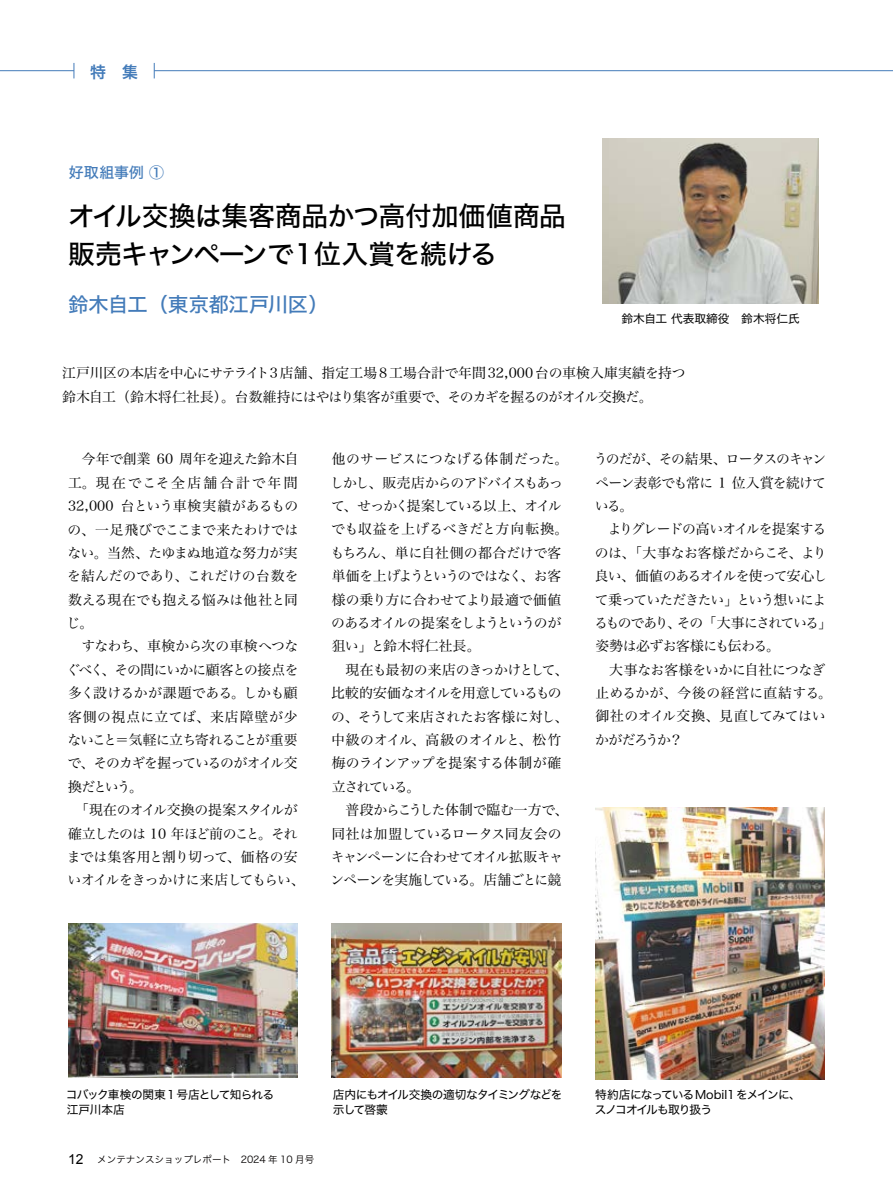
<style>
.page{position:relative;width:893px;height:1191px;background:#fff}
.page>*{position:absolute;margin:0;border:0;box-sizing:border-box;transform-origin:0 0}
.t1{font:26.7px/38.1px "Hiragino Sans W5";letter-spacing:-.02em;color:#000}
.t2{font:20.25px "Hiragino Sans W5";letter-spacing:-.02em;color:#437bb9}
.t3{font:15.9px "Hira Kaku Pro W6";color:#437bb9}
.t4{font:14.85px "Hiragino Sans W5";letter-spacing:.005em;color:#437bb9}
.t5{font:13.8px/23.4px "Hira Min Pro N W3";letter-spacing:-.035em;color:#000}
.t6{font:13.8px/23.4px "Hira Min Pro N W3";letter-spacing:-.015em;color:#000}
.t7{font:11.7px/14.9px "Hiragino Sans W4";letter-spacing:-.06em;color:#000}
.t8{font:11.7px "Hiragino Sans W4";color:#000}
.t9{font:9.6px "Hira Kaku Pro N W3";color:#040000}
.s1{font-family:"Arial";font-size:13.8px;color:#000}
</style>
<div class="page">
<img style="left:595px;top:807px;width:230px;height:273px">
<img style="left:332px;top:923px;width:229px;height:154px">
<img style="left:68px;top:923px;width:230px;height:154px">
<img style="left:602px;top:139px;width:217px;height:165px">
<hr style="left:154px;top:70px;width:739px;height:1px;background:#437bb9">
<hr style="left:0;top:70px;width:74px;height:1px;background:#437bb9">
<svg style="left:74px;top:63px;width:1px;height:15px"></svg>
<svg style="left:154px;top:63px;width:1px;height:15px"></svg>
<p class="t3" style="left:90px;top:58px;width:49px">特　集</p>
<p class="t4" style="left:69px;top:159px;width:97px">好取組事例 ①</p>
<h1 class="t1" style="left:68px;top:196px;width:499px">オイル交換は集客商品かつ高付加価値商品販売キャンペーンで1位入賞を続ける</h1>
<h2 class="t2" style="left:68px;top:286px;width:262px">鈴木自工（東京都江戸川区）</h2>
<p class="t8" style="left:621px;top:308px;width:180px">鈴木自工 代表取締役　鈴木将仁氏</p>
<p class="t6" style="left:62px;top:360px;width:625px">江戸川区の本店を中心にサテライト3店舗、指定工場8工場合計で年間32,000台の車検入庫実績を持つ鈴木自工（鈴木将仁社長）。台数維持にはやはり集客が重要で、そのカギを握るのがオイル交換だ。</p>
<p class="t5" style="left:66px;top:446px;width:240px">　今年で創業 60 周年を迎えた鈴木自工。現在でこそ全店舗合計で年間<br>32,000 台という車検実績があるものの、一足飛びでここまで来たわけではない。当然、たゆまぬ地道な努力が実を結んだのであり、これだけの台数を数える現在でも抱える悩みは他社と同じ。<br>　すなわち、車検から次の車検へつなぐべく、その間にいかに顧客との接点を多く設けるかが課題である。しかも顧客側の視点に立てば、来店障壁が少ないこと＝気軽に立ち寄れることが重要で、そのカギを握っているのがオイル交換だという。<br>　「現在のオイル交換の提案スタイルが確立したのは 10 年ほど前のこと。それまでは集客用と割り切って、価格の安いオイルをきっかけに来店してもらい、</p>
<p class="t5" style="left:330px;top:446px;width:240px">他のサービスにつなげる体制だった。しかし、販売店からのアドバイスもあって、せっかく提案している以上、オイルでも収益を上げるべきだと方向転換。もちろん、単に自社側の都合だけで客単価を上げようというのではなく、お客様の乗り方に合わせてより最適で価値のあるオイルの提案をしようというのが狙い」と鈴木将仁社長。<br>　現在も最初の来店のきっかけとして、比較的安価なオイルを用意しているものの、そうして来店されたお客様に対し、中級のオイル、高級のオイルと、松竹梅のラインアップを提案する体制が確立されている。<br>　普段からこうした体制で臨む一方で、同社は加盟しているロータス同友会のキャンペーンに合わせてオイル拡販キャンペーンを実施している。店舗ごとに競</p>
<p class="t5" style="left:594px;top:446px;width:240px">うのだが、その結果、ロータスのキャンペーン表彰でも常に 1 位入賞を続けている。<br>　よりグレードの高いオイルを提案するのは、「大事なお客様だからこそ、より良い、価値のあるオイルを使って安心して乗っていただきたい」という想いによるものであり、その「大事にされている」姿勢は必ずお客様にも伝わる。<br>　大事なお客様をいかに自社につなぎ止めるかが、今後の経営に直結する。御社のオイル交換、見直してみてはいかがだろうか？</p>
<p class="t7" style="left:66px;top:1086px;width:210px">コバック車検の関東 1 号店として知られる江戸川本店</p>
<p class="t9" style="left:68px;top:1150px;width:248px"><span class="s1">12</span> メンテナンスショップレポート　2024 年 10 月号</p>
<p class="t7" style="left:333px;top:1086px;width:231px">店内にもオイル交換の適切なタイミングなどを示して啓蒙</p>
<p class="t7" style="left:595px;top:1086px;width:208px">特約店になっているMobil1をメインに、スノコオイルも取り扱う</p>
</div>
